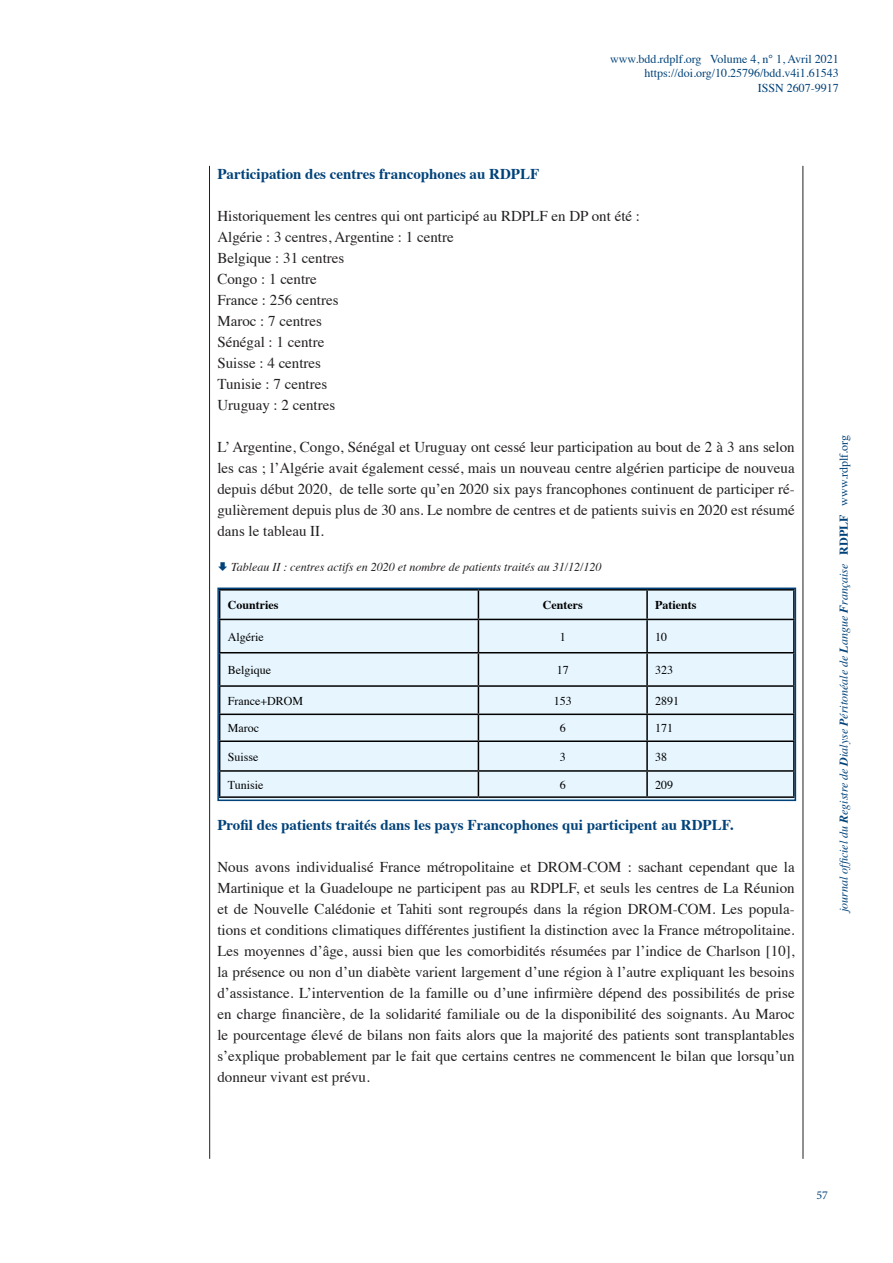
<style>
.page{position:relative;width:893px;height:1263px;background:#fff}
.page>*{position:absolute;margin:0;border:0;box-sizing:border-box;transform-origin:0 0}
.t1{font:15px/21px "Times";color:#231f20;text-align:justify}
.t2{font:700 15px "Times";color:#004279}
.t3{font:12px "Times";color:#004279}
.t4{font:italic 12px "Times";color:#004279}
.t5{font:12px "Times";color:#000}
.t6{font:italic 12px "Times";color:#231f20}
.t7{font:700 12px "Times";color:#000}
.t8{font:12px "Minion Pro";color:#004279}
.s1{font-weight:700}
.s2{font-weight:700;font-style:normal}
.s3{font-style:normal}
</style>
<div class="page">
<hr style="left:209px;top:166px;width:1px;height:993px;background:#231f20">
<hr style="left:803px;top:166px;width:1px;height:993px;background:#231f20">
<div style="left:218px;top:588px;width:577px;height:212px;background:#e6f5fe"></div>
<hr style="left:219px;top:619px;width:259px;height:1px;background:#000">
<hr style="left:478px;top:619px;width:169px;height:1px;background:#000">
<hr style="left:647px;top:619px;width:148px;height:1px;background:#000">
<hr style="left:219px;top:652px;width:259px;height:1px;background:#000">
<hr style="left:478px;top:652px;width:169px;height:1px;background:#000">
<hr style="left:647px;top:652px;width:148px;height:1px;background:#000">
<hr style="left:219px;top:685px;width:259px;height:2px;background:#000">
<hr style="left:478px;top:685px;width:169px;height:2px;background:#000">
<hr style="left:647px;top:685px;width:148px;height:2px;background:#000">
<hr style="left:219px;top:713px;width:259px;height:2px;background:#000">
<hr style="left:478px;top:713px;width:169px;height:2px;background:#000">
<hr style="left:647px;top:713px;width:148px;height:2px;background:#000">
<hr style="left:219px;top:740px;width:259px;height:2px;background:#000">
<hr style="left:478px;top:740px;width:169px;height:2px;background:#000">
<hr style="left:647px;top:740px;width:148px;height:2px;background:#000">
<hr style="left:219px;top:770px;width:259px;height:2px;background:#000">
<hr style="left:478px;top:770px;width:169px;height:2px;background:#000">
<hr style="left:647px;top:770px;width:148px;height:2px;background:#000">
<hr style="left:219px;top:796px;width:259px;height:2px;background:#000">
<hr style="left:478px;top:796px;width:169px;height:2px;background:#000">
<hr style="left:647px;top:796px;width:148px;height:2px;background:#000">
<svg style="left:478px;top:590px;width:1px;height:29px"></svg>
<hr style="left:646px;top:590px;width:2px;height:29px;background:#000">
<hr style="left:478px;top:620px;width:1px;height:32px;background:#000">
<hr style="left:646px;top:620px;width:2px;height:32px;background:#000">
<hr style="left:478px;top:653px;width:1px;height:32px;background:#000">
<hr style="left:646px;top:653px;width:2px;height:32px;background:#000">
<hr style="left:646px;top:687px;width:2px;height:26px;background:#000">
<hr style="left:646px;top:715px;width:2px;height:25px;background:#000">
<hr style="left:646px;top:742px;width:2px;height:28px;background:#000">
<svg style="left:478px;top:687px;width:1px;height:109px"></svg>
<hr style="left:646px;top:772px;width:2px;height:24px;background:#000">
<div style="left:217px;top:587px;width:579px;height:214px;border:2px solid #004279"></div>
<p class="t3" style="left:610px;top:48px;width:230px">www.bdd.rdplf.org Volume 4, n° 1, Avril 2021</p>
<p class="t3" style="left:644px;top:62px;width:196px">https://doi.org/10.25796/bdd.v4i1.61543</p>
<p class="t3" style="left:758px;top:77px;width:82px">ISSN 2607-9917</p>
<p class="t2" style="left:217px;top:160px;width:323px">Participation des centres francophones au RDPLF</p>
<p class="t1" style="left:217px;top:204px;width:424px">Historiquement les centres qui ont participé au RDPLF en DP ont été :</p>
<p class="t1" style="left:217px;top:225px;width:238px">Algérie : 3 centres, Argentine : 1 centre</p>
<p class="t1" style="left:217px;top:246px;width:129px">Belgique : 31 centres</p>
<p class="t1" style="left:217px;top:267px;width:101px">Congo : 1 centre</p>
<p class="t1" style="left:217px;top:288px;width:123px">France : 256 centres</p>
<p class="t1" style="left:217px;top:309px;width:106px">Maroc : 7 centres</p>
<p class="t1" style="left:217px;top:330px;width:109px">Sénégal : 1 centre</p>
<p class="t1" style="left:217px;top:351px;width:105px">Suisse : 4 centres</p>
<p class="t1" style="left:217px;top:372px;width:111px">Tunisie : 7 centres</p>
<p class="t1" style="left:217px;top:393px;width:119px">Uruguay : 2 centres</p>
<p class="t1" style="left:217px;top:435px;width:579px">L’ Argentine, Congo, Sénégal et Uruguay ont cessé leur participation au bout de 2 à 3 ans selon les cas ; l’Algérie avait également cessé, mais un nouveau centre algérien participe de nouveua depuis début 2020, de telle sorte qu’en 2020 six pays francophones continuent de participer ré&shy;gulièrement depuis plus de 30 ans. Le nombre de centres et de patients suivis en 2020 est résumé dans le tableau II.</p>
<p class="t6" style="left:231px;top:557px;width:372px">Tableau II : centres actifs en 2020 et nombre de patients traités au 31/12/120</p>
<p class="t7" style="left:228px;top:594px;width:52px">Countries</p>
<p class="t7" style="left:543px;top:594px;width:41px">Centers</p>
<p class="t7" style="left:655px;top:594px;width:43px">Patients</p>
<p class="t5" style="left:228px;top:625px;width:37px">Algérie</p>
<p class="t5" style="left:560px;top:625px;width:7px">1</p>
<p class="t5" style="left:655px;top:625px;width:13px">10</p>
<p class="t5" style="left:228px;top:659px;width:45px">Belgique</p>
<p class="t5" style="left:557px;top:659px;width:13px">17</p>
<p class="t5" style="left:655px;top:659px;width:19px">323</p>
<p class="t5" style="left:228px;top:690px;width:77px">France+DROM</p>
<p class="t5" style="left:554px;top:690px;width:19px">153</p>
<p class="t5" style="left:655px;top:690px;width:25px">2891</p>
<p class="t5" style="left:228px;top:717px;width:33px">Maroc</p>
<p class="t5" style="left:560px;top:717px;width:7px">6</p>
<p class="t5" style="left:655px;top:717px;width:19px">171</p>
<p class="t5" style="left:228px;top:745px;width:32px">Suisse</p>
<p class="t5" style="left:560px;top:745px;width:7px">3</p>
<p class="t5" style="left:655px;top:745px;width:13px">38</p>
<p class="t5" style="left:228px;top:773px;width:37px">Tunisie</p>
<p class="t5" style="left:560px;top:773px;width:7px">6</p>
<p class="t5" style="left:655px;top:773px;width:19px">209</p>
<p class="t2" style="left:217px;top:811px;width:517px">Profil des patients traités dans les pays Francophones qui participent au RDPLF.</p>
<p class="t1" style="left:217px;top:855px;width:579px">Nous avons individualisé France métropolitaine et DROM-COM : sachant cependant que la Martinique et la Guadeloupe ne participent pas au RDPLF, et seuls les centres de La Réunion et de Nouvelle Calédonie et Tahiti sont regroupés dans la région DROM-COM. Les popula&shy;tions et conditions climatiques différentes justifient la distinction avec la France métropolitaine.<br>Les moyennes d’âge, aussi bien que les comorbidités résumées par l’indice de Charlson [10], la présence ou non d’un diabète varient largement d’une région à l’autre expliquant les besoins d’assistance. L’intervention de la famille ou d’une infirmière dépend des possibilités de prise en charge financière, de la solidarité familiale ou de la disponibilité des soignants. Au Maroc le pourcentage élevé de bilans non faits alors que la majorité des patients sont transplantables s’explique probablement par le fait que certains centres ne commencent le bilan que lorsqu’un donneur vivant est prévu.</p>
<p class="t4" style="left:833px;top:912px;width:478px;rotate:-90deg">journal officiel du <span class="s1">R</span>egistre de <span class="s1">D</span>ialyse <span class="s1">P</span>éritonéale de <span class="s1">L</span>angue <span class="s1">F</span>rançaise <span class="s2">RDPLF</span> <span class="s3">www.rdplf.org</span></p>
<p class="t8" style="left:816px;top:1187px;width:13px">57</p>
</div>
